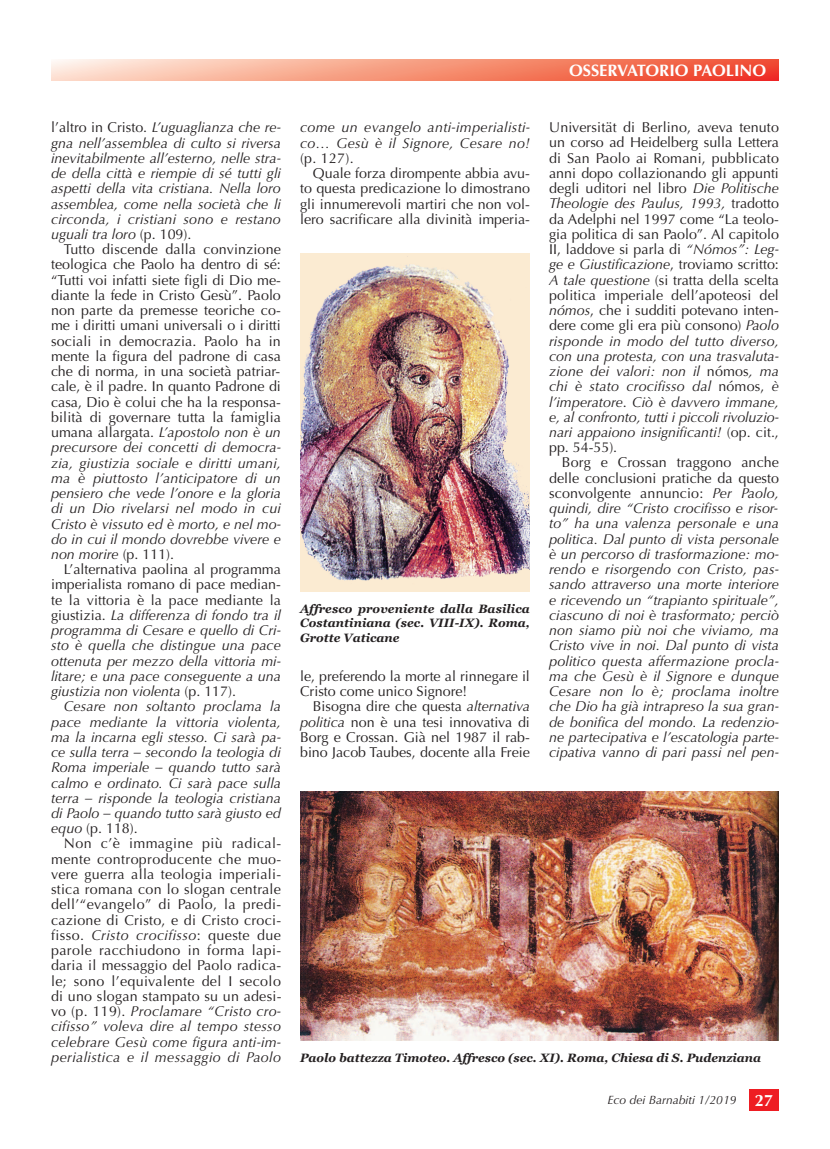
<style>
.page{position:relative;width:830px;height:1149px;background:#fff}
.page>*{position:absolute;margin:0;border:0;box-sizing:border-box;transform-origin:0 0}
.t1{font:700 16.5px "Optima";color:#fff}
.t2{font:14.25px/15.1px "Optima";color:#231f20;text-align:justify}
.t3{font:italic 14.25px/15.1px "Optima";color:#231f20;text-align:justify}
.t4{font:italic 14.25px/15.1px "Optima";letter-spacing:.02em;color:#231f20}
.t5{font:italic 700 12px/14.2px "Georgia";color:#231f20;text-align:justify}
.t6{font:italic 12px "Optima";color:#231f20}
.s1{font-style:normal}
.s2{font-style:italic}
.s3{font-weight:700;font-style:normal;font-size:16.5px;color:#fff}
</style>
<div class="page">
<div style="left:748px;top:1089px;width:30px;height:21px;background:#ee1d23"></div>
<svg style="left:51px;top:60px;width:727px;height:21px;background:#f6957c"></svg>
<img style="left:300px;top:791px;width:478px;height:248px">
<img style="left:300px;top:254px;width:229px;height:337px">
<p class="t1" style="left:568px;top:61px;width:198px">OSSERVATORIO PAOLINO</p>
<p class="t3" style="left:51px;top:120px;width:231px"><span class="s1">l’altro in Cristo.</span> L’uguaglianza che re&shy;gna nell’assemblea di culto si riversa inevitabilmente all’esterno, nelle stra&shy;de della città e riempie di sé tutti gli aspetti della vita cristiana. Nella loro assemblea, come nella società che li circonda, i cristiani sono e restano uguali tra loro <span class="s1">(p. 109).</span></p>
<p class="t2" style="left:51px;top:242px;width:231px;text-indent:13px">Tutto discende dalla convinzione teologica che Paolo ha dentro di sé: “Tutti voi infatti siete figli di Dio me&shy;diante la fede in Cristo Gesù”. Paolo non parte da premesse teoriche co&shy;me i diritti umani universali o i diritti sociali in democrazia. Paolo ha in mente la figura del padrone di casa che di norma, in una società patriar&shy;cale, è il padre. In quanto Padrone di casa, Dio è colui che ha la responsa&shy;bilità di governare tutta la famiglia umana allargata. <span class="s2">L’apostolo non è un precursore dei concetti di democra&shy;zia, giustizia sociale e diritti umani, ma è piuttosto l’anticipatore di un pensiero che vede l’onore e la gloria di un Dio rivelarsi nel modo in cui Cristo è vissuto ed è morto, e nel mo&shy;do in cui il mondo dovrebbe vivere e non morire</span> (p. 111).</p>
<p class="t3" style="left:51px;top:561px;width:231px;text-indent:13px"><span class="s1">L’alternativa paolina al programma imperialista romano di pace median&shy;te la vittoria è la pace mediante la giustizia.</span> La differenza di fondo tra il programma di Cesare e quello di Cri&shy;sto è quella che distingue una pace ottenuta per mezzo della vittoria mi&shy;litare; e una pace conseguente a una giustizia non violenta <span class="s1">(p. 117).</span></p>
<p class="t3" style="left:51px;top:698px;width:231px;text-indent:13px">Cesare non soltanto proclama la pace mediante la vittoria violenta, ma la incarna egli stesso. Ci sarà pa&shy;ce sulla terra – secondo la teologia di Roma imperiale – quando tutto sarà calmo e ordinato. Ci sarà pace sulla terra – risponde la teologia cristiana di Paolo – quando tutto sarà giusto ed equo <span class="s1">(p. 118).</span></p>
<p class="t2" style="left:51px;top:836px;width:232px;text-indent:13px">Non c’è immagine più radical&shy;mente controproducente che muo&shy;vere guerra alla teologia imperiali&shy;stica romana con lo slogan centrale dell’“evangelo” di Paolo, la predi&shy;cazione di Cristo, e di Cristo croci&shy;fisso. <span class="s2">Cristo crocifisso</span>: queste due parole racchiudono in forma lapi&shy;daria il messaggio del Paolo radica&shy;le; sono l’equivalente del I secolo di uno slogan stampato su un adesi&shy;vo (p. 119). <span class="s2">Proclamare “Cristo cro&shy;cifisso” voleva dire al tempo stesso celebrare Gesù come figura anti-im&shy;perialistica e il messaggio di Paolo</span></p>
<p class="t4" style="left:300px;top:120px;width:231px">come un evangelo anti-imperialisti&shy;co… Gesù è il Signore, Cesare no!</p>
<p class="t2" style="left:300px;top:150px;width:55px">(p. 127).</p>
<p class="t2" style="left:313px;top:166px;width:218px">Quale forza dirompente abbia avu-</p>
<p class="t2" style="left:300px;top:181px;width:231px">to questa predicazione lo dimostrano</p>
<p class="t2" style="left:300px;top:196px;width:231px">gli innumerevoli martiri che non vol-</p>
<p class="t2" style="left:300px;top:211px;width:231px">lero sacrificare alla divinità imperia-</p>
<p class="t5" style="left:300px;top:601px;width:231px">Affresco proveniente dalla Basilica Costantiniana (sec. VIII-IX). Roma, Grotte Vaticane</p>
<p class="t2" style="left:300px;top:668px;width:231px">le, preferendo la morte al rinnegare il<br>Cristo come unico Signore!</p>
<p class="t2" style="left:300px;top:699px;width:231px;text-indent:13px">Bisogna dire che questa <span class="s2">alternativa politica</span> non è una tesi innovativa di Borg e Crossan. Già nel 1987 il rab&shy;bino Jacob Taubes, docente alla Freie</p>
<p class="t2" style="left:549px;top:120px;width:231px">Universität di Berlino, aveva tenuto un corso ad Heidelberg sulla Lettera di San Paolo ai Romani, pubblicato anni dopo collazionando gli appunti degli uditori nel libro <span class="s2">Die Politische Theologie des Paulus, 1993,</span> tradotto da Adelphi nel 1997 come “La teolo&shy;gia politica di san Paolo”. Al capitolo II, laddove si parla di <span class="s2">“Nómos”: Leg&shy;ge e Giustificazione</span>, troviamo scritto:<br><span class="s2">A tale questione</span> (si tratta della scelta politica imperiale dell’apoteosi del <span class="s2">nómos</span>, che i sudditi potevano inten&shy;dere come gli era più consono) <span class="s2">Paolo risponde in modo del tutto diverso, con una protesta, con una trasvaluta&shy;zione dei valori: non il</span> nómos<span class="s2">, ma chi è stato crocifisso dal</span> nómos, <span class="s2">è l’imperatore</span>. <span class="s2">Ciò è davvero immane, e, al confronto, tutti i piccoli rivoluzio&shy;nari appaiono insignificanti!</span> (op. cit., pp. 54-55).</p>
<p class="t3" style="left:549px;top:455px;width:231px;text-indent:13px"><span class="s1">Borg e Crossan traggono anche delle conclusioni pratiche da questo sconvolgente annuncio:</span> Per Paolo, quindi, dire “Cristo crocifisso e risor&shy;to” ha una valenza personale e una politica. Dal punto di vista personale è un percorso di trasformazione: mo&shy;rendo e risorgendo con Cristo, pas&shy;sando attraverso una morte interiore e ricevendo un “trapianto spirituale”, ciascuno di noi è trasformato; perciò non siamo più noi che viviamo, ma Cristo vive in noi. Dal punto di vista politico questa affermazione procla&shy;ma che Gesù è il Signore e dunque Cesare non lo è; proclama inoltre che Dio ha già intrapreso la sua gran&shy;de bonifica del mondo. La redenzio&shy;ne partecipativa e l’escatologia parte&shy;cipativa vanno di pari passi nel pen-</p>
<p class="t5" style="left:300px;top:1050px;width:462px">Paolo battezza Timoteo. Affresco (sec. XI). Roma, Chiesa di S. Pudenziana</p>
<p class="t6" style="left:607px;top:1092px;width:167px">Eco dei Barnabiti 1/2019 <span class="s3">27</span></p>
</div>
